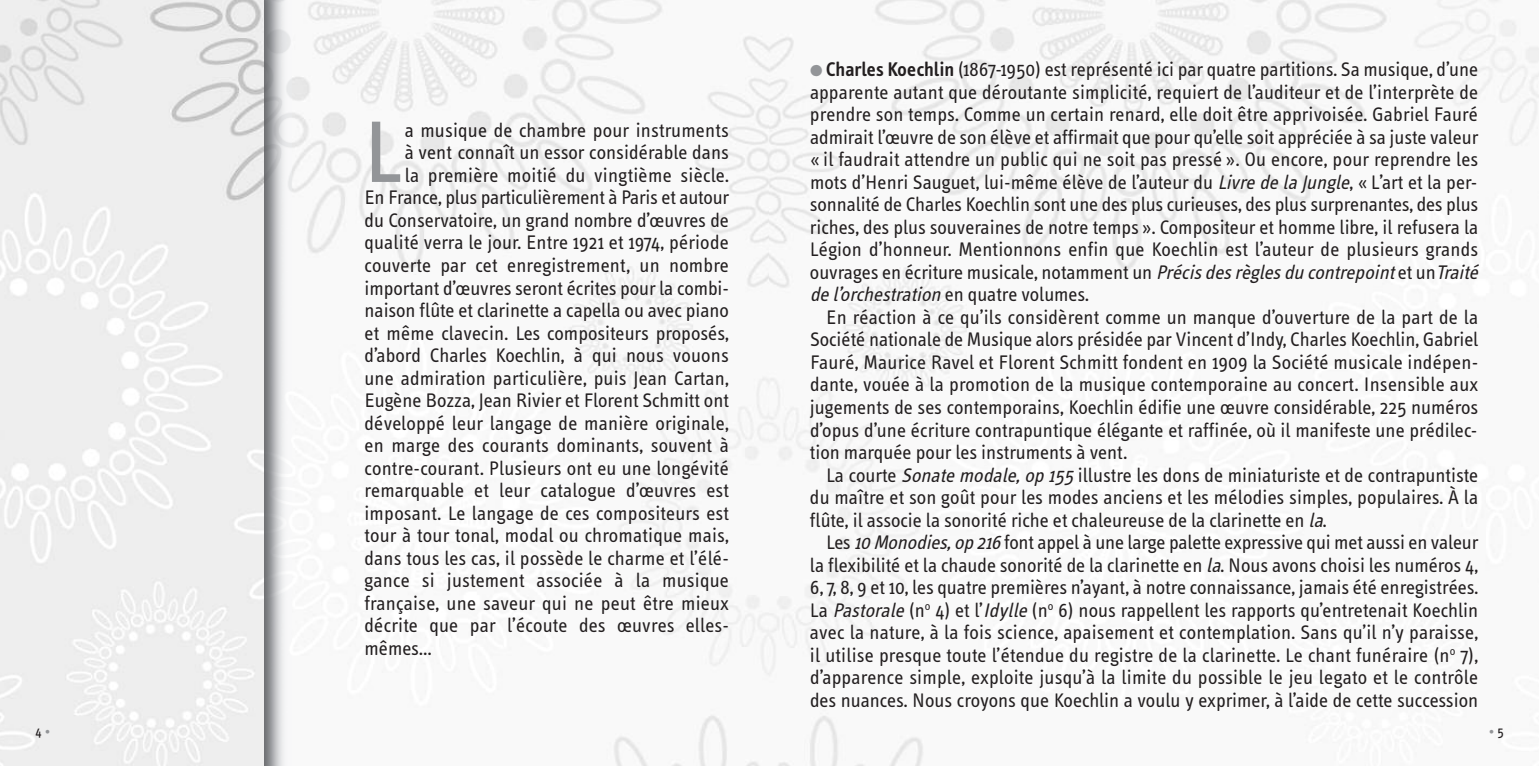
<style>
.page{position:relative;width:1539px;height:766px;background:#fff}
.page>*{position:absolute;margin:0;border:0;box-sizing:border-box;transform-origin:0 0}
.t1{font:condensed 81.67px "Grotesque";color:#939598}
.t2{font:20.25px/22.5px "Info Text";color:#231f20;text-align:justify}
.t3{font:13.5px "Info Text";color:#231f20}
.t4{font:13.5px "Info Text";color:#939598}
.s1{color:#939598}
.s2{font-weight:600}
.s3{font-style:italic}
.s4{color:#231f20}
</style>
<div class="page">
<img style="left:292px;top:0;width:1247px;height:765px">
<img style="left:263px;top:0;width:29px;height:765px">
<img style="left:0;top:0;width:263px;height:765px">
<h1 class="t1" style="left:364px;top:122px;width:40px">L</h1>
<p class="t2" style="left:405px;top:120px;width:326px">a musique de chambre pour instruments</p>
<p class="t2" style="left:405px;top:143px;width:326px">à vent connaît un essor considérable dans</p>
<p class="t2" style="left:405px;top:165px;width:326px">la première moitié du vingtième siècle.</p>
<p class="t2" style="left:365px;top:188px;width:366px">En France, plus particulièrement à Paris et autour</p>
<p class="t2" style="left:365px;top:210px;width:366px">du Conservatoire, un grand nombre d’œuvres de</p>
<p class="t2" style="left:365px;top:233px;width:366px">qualité verra le jour. Entre 1921 et 1974, période</p>
<p class="t2" style="left:365px;top:255px;width:366px">couverte par cet enregistrement, un nombre</p>
<p class="t2" style="left:365px;top:278px;width:366px">important d’œuvres seront écrites pour la combi-</p>
<p class="t2" style="left:364px;top:300px;width:366px">naison flûte et clarinette a capella ou avec piano</p>
<p class="t2" style="left:364px;top:323px;width:366px">et même clavecin. Les compositeurs proposés,</p>
<p class="t2" style="left:364px;top:345px;width:366px">d’abord Charles Koechlin, à qui nous vouons</p>
<p class="t2" style="left:364px;top:368px;width:366px">une admiration particulière, puis Jean Cartan,</p>
<p class="t2" style="left:364px;top:390px;width:366px">Eugène Bozza, Jean Rivier et Florent Schmitt ont</p>
<p class="t2" style="left:364px;top:413px;width:366px">développé leur langage de manière originale,</p>
<p class="t2" style="left:364px;top:435px;width:366px">en marge des courants dominants, souvent à</p>
<p class="t2" style="left:364px;top:458px;width:366px">contre-courant. Plusieurs ont eu une longévité</p>
<p class="t2" style="left:364px;top:480px;width:366px">remarquable et leur catalogue d’œuvres est</p>
<p class="t2" style="left:364px;top:503px;width:366px">imposant. Le langage de ces compositeurs est</p>
<p class="t2" style="left:364px;top:525px;width:366px">tour à tour tonal, modal ou chromatique mais,</p>
<p class="t2" style="left:364px;top:548px;width:366px">dans tous les cas, il possède le charme et l’élé-</p>
<p class="t2" style="left:364px;top:570px;width:366px">gance si justement associée à la musique</p>
<p class="t2" style="left:364px;top:593px;width:366px">française, une saveur qui ne peut être mieux</p>
<p class="t2" style="left:364px;top:615px;width:366px">décrite que par l’écoute des œuvres elles-</p>
<p class="t2" style="left:364px;top:638px;width:69px">mêmes...</p>
<p class="t2" style="left:810px;top:60px;width:674px;text-align:left"><span class="s1">●</span> <span class="s2">Charles Koechlin</span> (1867-1950) est représenté ici par quatre partitions. Sa musique, d’une apparente autant que déroutante simplicité, requiert de l’auditeur et de l’interprète de prendre son temps. Comme un certain renard, elle doit être apprivoisée. Gabriel Fauré admirait l’œuvre de son élève et affirmait que pour qu’elle soit appréciée à sa juste valeur «il faudrait attendre un public qui ne soit pas pressé». Ou encore, pour reprendre les mots d’Henri Sauguet, lui-même élève de l’auteur du <span class="s3">LivredelaJungle</span>, «L’art et la per&shy;sonnalité de Charles Koechlin sont une des plus curieuses, des plus surprenantes, des plus riches, des plus souveraines de notre temps». Compositeur et homme libre, il refusera la Légion d’honneur. Mentionnons enfin que Koechlin est l’auteur de plusieurs grands ouvrages en écriture musicale, notamment un <span class="s3">Précisdesrèglesducontrepoint</span>et un<span class="s3">Traité del’orchestration</span>en quatre volumes.</p>
<p class="t2" style="left:810px;top:307px;width:670px;text-indent:16px">En réaction à ce qu’ils considèrent comme un manque d’ouverture de la part de la Société nationale de Musique alors présidée par Vincent d’Indy, Charles Koechlin, Gabriel Fauré, Maurice Ravel et Florent Schmitt fondent en 1909 la Société musicale indépen&shy;dante, vouée à la promotion de la musique contemporaine au concert. Insensible aux jugements de ses contemporains, Koechlin édifie une œuvre considérable, 225 numéros d’opus d’une écriture contrapuntique élégante et raffinée, où il manifeste une prédilec&shy;tion marquée pour les instruments à vent.</p>
<p class="t2" style="left:810px;top:465px;width:670px;text-indent:16px">La courte <span class="s3">Sonatemodale,op155</span>illustre les dons de miniaturiste et de contrapuntiste du maître et son goût pour les modes anciens et les mélodies simples, populaires. À la flûte, il associe la sonorité riche et chaleureuse de la clarinette en <span class="s3">la</span>.</p>
<p class="t2" style="left:810px;top:532px;width:670px;text-indent:16px">Les <span class="s3">10Monodies,op216</span>font appel à une large palette expressive qui met aussi en valeur la flexibilité et la chaude sonorité de la clarinette en <span class="s3">la</span>. Nous avons choisi les numéros 4, 6, 7, 8, 9 et 10, les quatre premières n’ayant, à notre connaissance, jamais été enregistrées.<br>La <span class="s3">Pastorale</span>(n<sup>o</sup> 4) et l’<span class="s3">Idylle</span>(n<sup>o</sup> 6) nous rappellent les rapports qu’entretenait Koechlin avec la nature, à la fois science, apaisement et contemplation. Sans qu’il n’y paraisse, il utilise presque toute l’étendue du registre de la clarinette. Le chant funéraire (n<sup>o</sup> 7), d’apparence simple, exploite jusqu’à la limite du possible le jeu legato et le contrôle des nuances. Nous croyons que Koechlin a voulu y exprimer, à l’aide de cette succession</p>
<p class="t3" style="left:35px;top:725px;width:17px">4<span class="s1">•</span></p>
<p class="t4" style="left:1488px;top:725px;width:17px">•<span class="s4">5</span></p>
</div>
